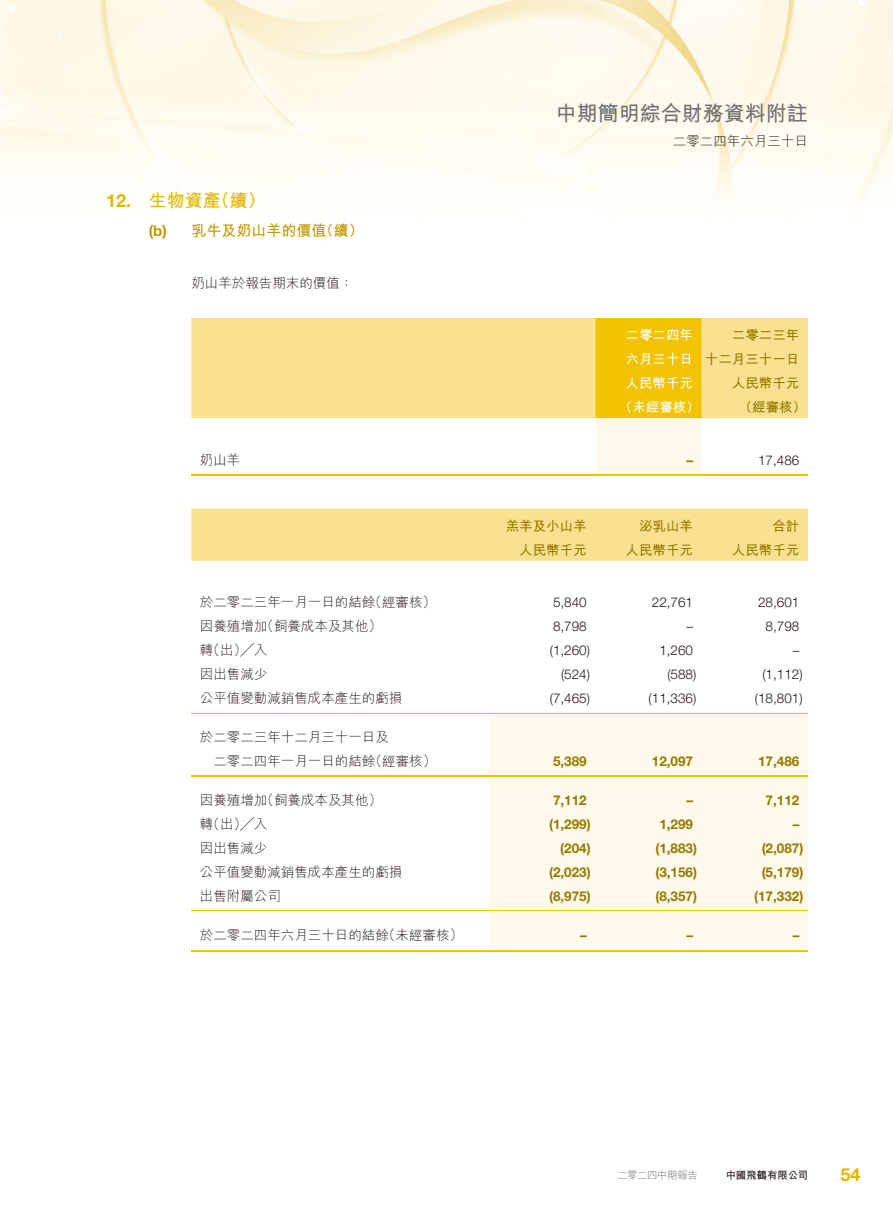
<style>
.page{position:relative;width:893px;height:1212px;background:#fff}
.page>*{position:absolute;margin:0;border:0;box-sizing:border-box;transform-origin:0 0}
.t1{font:21px "M Hei HK Bold E Ten B5 H";color:#717171}
.t2{font:18px "M Hei HK Bold E Ten B5 H";color:#e2b700}
.t3{font:700 18px "Helvetica Neue LT Std";color:#e2b700}
.t4{font:15px "M Hei HK Bold E Ten B5 H";color:#bf9a00}
.t5{font:13.5px/24px "M Hei HK Light E Ten B5 H";color:#231916}
.t6{font:700 13.5px "Helvetica Neue LT Std";color:#967900}
.t7{font:300 13.5px "Helvetica Neue LT Std";color:#231916}
.t8{font:13.5px/24px "M Hei HK Bold E Ten B5 H";color:#967900;text-align:right}
.t9{font:13.5px/24px "M Hei HK Bold E Ten B5 H";color:#fff}
.t10{font:10.5px "M Hei HK Light E Ten B5 H";letter-spacing:-.04em;color:#717171}
.t11{font:10.5px "M Hei HK Bold E Ten B5 H";letter-spacing:-.015em;color:#231916}
.s1{font-family:"Helvetica Neue LT Std";font-weight:700}
</style>
<div class="page">
<img style="left:0;top:0;width:893px;height:205px">
<div style="left:191px;top:318px;width:617px;height:100px;background:#fae191"></div>
<svg style="left:595px;top:318px;width:107px;height:157px;background:#f6d654"></svg>
<hr style="left:191px;top:475px;width:617px;height:1px;background:#f2c300">
<div style="left:191px;top:509px;width:617px;height:52px;background:#fae191"></div>
<div style="left:489px;top:714px;width:319px;height:236px;background:#fffaec"></div>
<hr style="left:191px;top:713px;width:617px;height:1px;background:#f2c300">
<hr style="left:191px;top:775px;width:617px;height:1px;background:#f2c300">
<hr style="left:191px;top:910px;width:617px;height:1px;background:#f2c300">
<hr style="left:191px;top:950px;width:617px;height:1px;background:#f2c300">
<h2 class="t2" style="left:106px;top:194px;width:161px"><span class="s1">12.</span> 生物資產（續）</h2>
<p class="t4" style="left:149px;top:225px;width:217px"><span class="s1">(b)</span> 乳牛及奶山羊的價值（續）</p>
<p class="t5" style="left:191px;top:273px;width:163px">奶山羊於報告期末的價值：</p>
<h1 class="t1" style="left:556px;top:105px;width:253px">中期簡明綜合財務資料附註</h1>
<p class="t5" style="left:673px;top:131px;width:136px">二零二四年六月三十日</p>
<p class="t9" style="left:626px;top:325px;width:69px">二零二四年六月三十日</p>
<p class="t8" style="left:705px;top:325px;width:96px">二零二三年<br>十二月三十一日</p>
<p class="t9" style="left:626px;top:373px;width:69px">人民幣千元</p>
<p class="t8" style="left:732px;top:373px;width:69px">人民幣千元</p>
<p class="t9" style="left:619px;top:397px;width:82px">（未經審核）</p>
<p class="t8" style="left:739px;top:397px;width:69px">（經審核）</p>
<p class="t5" style="left:200px;top:449px;width:42px">奶山羊</p>
<p class="t6" style="left:686px;top:455px;width:8px">–</p>
<p class="t7" style="left:758px;top:455px;width:43px">17,486</p>
<p class="t8" style="left:506px;top:516px;width:82px">羔羊及小山羊</p>
<p class="t8" style="left:639px;top:516px;width:55px">泌乳山羊</p>
<p class="t8" style="left:772px;top:516px;width:28px">合計</p>
<p class="t8" style="left:519px;top:540px;width:69px">人民幣千元</p>
<p class="t8" style="left:626px;top:540px;width:69px">人民幣千元</p>
<p class="t8" style="left:732px;top:540px;width:69px">人民幣千元</p>
<p class="t5" style="left:200px;top:592px;width:238px">於二零二三年一月一日的結餘（經審核）</p>
<p class="t7" style="left:553px;top:597px;width:35px">5,840</p>
<p class="t7" style="left:652px;top:597px;width:43px">22,761</p>
<p class="t7" style="left:758px;top:597px;width:43px">28,601</p>
<p class="t5" style="left:200px;top:616px;width:184px">因養殖增加（飼養成本及其他）</p>
<p class="t7" style="left:553px;top:621px;width:35px">8,798</p>
<p class="t7" style="left:686px;top:621px;width:8px">–</p>
<p class="t7" style="left:766px;top:621px;width:35px">8,798</p>
<p class="t5" style="left:200px;top:640px;width:69px">轉（出）╱入</p>
<p class="t7" style="left:550px;top:645px;width:42px">(1,260)</p>
<p class="t7" style="left:659px;top:645px;width:35px">1,260</p>
<p class="t7" style="left:793px;top:645px;width:8px">–</p>
<p class="t5" style="left:200px;top:664px;width:69px">因出售減少</p>
<p class="t7" style="left:561px;top:669px;width:31px">(524)</p>
<p class="t7" style="left:667px;top:669px;width:31px">(588)</p>
<p class="t7" style="left:762px;top:669px;width:42px">(1,112)</p>
<p class="t5" style="left:200px;top:688px;width:204px">公平值變動減銷售成本產生的虧損</p>
<p class="t7" style="left:550px;top:693px;width:42px">(7,465)</p>
<p class="t7" style="left:649px;top:693px;width:49px">(11,336)</p>
<p class="t7" style="left:755px;top:693px;width:49px">(18,801)</p>
<p class="t5" style="left:213px;top:727px;width:224px;text-indent:-14px">於二零二三年十二月三十一日及<br>二零二四年一月一日的結餘（經審核）</p>
<p class="t6" style="left:553px;top:756px;width:35px">5,389</p>
<p class="t6" style="left:652px;top:756px;width:43px">12,097</p>
<p class="t6" style="left:758px;top:756px;width:43px">17,486</p>
<p class="t5" style="left:200px;top:790px;width:184px">因養殖增加（飼養成本及其他）</p>
<p class="t6" style="left:553px;top:795px;width:35px">7,112</p>
<p class="t6" style="left:686px;top:795px;width:8px">–</p>
<p class="t6" style="left:766px;top:795px;width:35px">7,112</p>
<p class="t5" style="left:200px;top:814px;width:69px">轉（出）╱入</p>
<p class="t6" style="left:549px;top:819px;width:43px">(1,299)</p>
<p class="t6" style="left:659px;top:819px;width:35px">1,299</p>
<p class="t6" style="left:793px;top:819px;width:8px">–</p>
<p class="t5" style="left:200px;top:838px;width:69px">因出售減少</p>
<p class="t6" style="left:560px;top:843px;width:32px">(204)</p>
<p class="t6" style="left:655px;top:843px;width:43px">(1,883)</p>
<p class="t6" style="left:762px;top:843px;width:43px">(2,087)</p>
<p class="t5" style="left:200px;top:862px;width:204px">公平值變動減銷售成本產生的虧損</p>
<p class="t6" style="left:549px;top:867px;width:43px">(2,023)</p>
<p class="t6" style="left:655px;top:867px;width:43px">(3,156)</p>
<p class="t6" style="left:762px;top:867px;width:43px">(5,179)</p>
<p class="t5" style="left:200px;top:886px;width:82px">出售附屬公司</p>
<p class="t6" style="left:549px;top:891px;width:43px">(8,975)</p>
<p class="t6" style="left:655px;top:891px;width:43px">(8,357)</p>
<p class="t6" style="left:754px;top:891px;width:51px">(17,332)</p>
<p class="t5" style="left:200px;top:925px;width:265px">於二零二四年六月三十日的結餘（未經審核）</p>
<p class="t6" style="left:580px;top:930px;width:8px">–</p>
<p class="t6" style="left:686px;top:930px;width:8px">–</p>
<p class="t6" style="left:793px;top:930px;width:8px">–</p>
<p class="t10" style="left:617px;top:1171px;width:82px">二零二四中期報告</p>
<p class="t11" style="left:726px;top:1171px;width:84px">中國飛鶴有限公司</p>
<h2 class="t3" style="left:840px;top:1168px;width:22px">54</h2>
</div>
